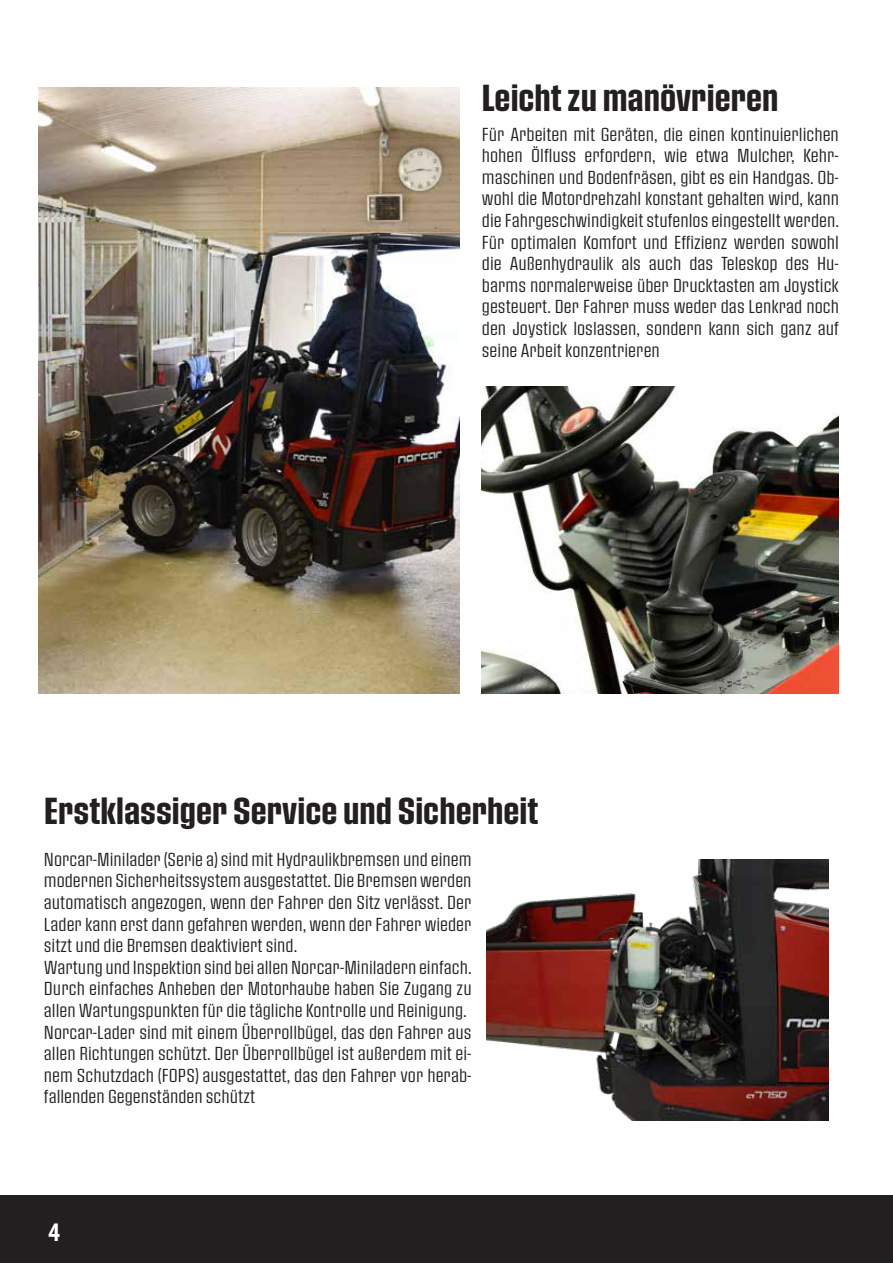
<style>
.page{position:relative;width:893px;height:1263px;background:#fff}
.page>*{position:absolute;margin:0;border:0;box-sizing:border-box;transform-origin:0 0}
.t1{font:36px "Pressio No.44";color:#231f20}
.t2{font:700 condensed 27px "Myriad Pro";color:#fff}
.t3{font:18px/21.6px "Pressio No.41";color:#231f20;text-align:justify}
</style>
<div class="page">
<div style="left:0;top:1196px;width:893px;height:67px;background:#231f20"></div>
<img style="left:482px;top:387px;width:357px;height:306px">
<img style="left:486px;top:859px;width:343px;height:261px">
<img style="left:38px;top:88px;width:421px;height:605px">
<h1 class="t1" style="left:482px;top:77px;width:298px">Leicht zu manövrieren</h1>
<p class="t3" style="left:482px;top:123px;width:359px">Für Arbeiten mit Geräten, die einen kontinuierlichen hohen Ölfluss erfordern, wie etwa Mulcher, Kehr&shy;maschinen und Bodenfräsen, gibt es ein Handgas. Ob&shy;wohl die Motordrehzahl konstant gehalten wird, kann die Fahrgeschwindigkeit stufenlos eingestellt werden.<br>Für optimalen Komfort und Effizienz werden sowohl die Außenhydraulik als auch das Teleskop des Hu&shy;barms normalerweise über Drucktasten am Joystick gesteuert. Der Fahrer muss weder das Lenkrad noch den Joystick loslassen, sondern kann sich ganz auf seine Arbeit konzentrieren</p>
<h1 class="t1" style="left:44px;top:790px;width:496px">Erstklassiger Service und Sicherheit</h1>
<p class="t3" style="left:44px;top:848px;width:429px;text-align:left">Norcar-Minilader (Serie a) sind mit Hydraulikbremsen und einem modernen Sicherheitssystem ausgestattet. Die Bremsen werden automatisch angezogen, wenn der Fahrer den Sitz verlässt. Der Lader kann erst dann gefahren werden, wenn der Fahrer wieder sitzt und die Bremsen deaktiviert sind.<br>Wartung und Inspektion sind bei allen Norcar-Miniladern einfach.<br>Durch einfaches Anheben der Motorhaube haben Sie Zugang zu allen Wartungspunkten für die tägliche Kontrolle und Reinigung.<br>Norcar-Lader sind mit einem Überrollbügel, das den Fahrer aus allen Richtungen schützt. Der Überrollbügel ist außerdem mit ei&shy;nem Schutzdach (FOPS) ausgestattet, das den Fahrer vor herab&shy;fallenden Gegenständen schützt</p>
<h2 class="t2" style="left:48px;top:1215px;width:13px">4</h2>
</div>
